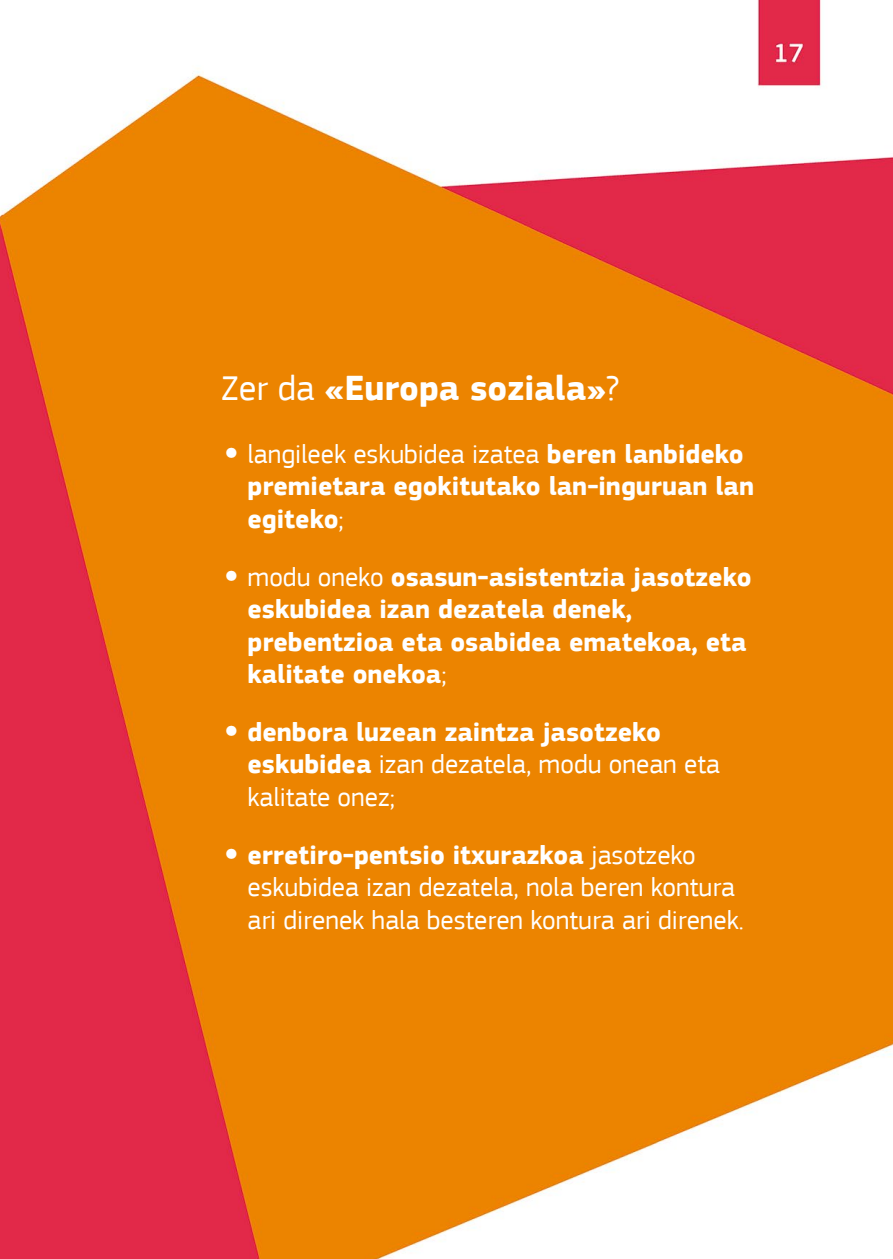
<style>
.page{position:relative;width:893px;height:1259px;background:#fff}
.page>*{position:absolute;margin:0;border:0;box-sizing:border-box;transform-origin:0 0}
.t1{font:700 36px "EC Square Sans Pro";color:#fff}
.t2{font:700 27px/32.4px "EC Square Sans Pro";color:#fff}
.t3{font:27px/32.4px "EC Square Sans Pro";color:#fff}
.s1{font-weight:400}
.s2{font-family:"Futura Std";font-weight:400}
.s3{font-family:"Futura Std"}
.s4{font-weight:700}
</style>
<div class="page">
<img style="left:0;top:0;width:893px;height:1259px">
<h1 class="t1" style="left:221px;top:366px;width:399px"><span class="s1">Zer da</span> «Europa soziala»<span class="s1">?</span></h1>
<p class="t2" style="left:247px;top:439px;width:508px;text-indent:-24px"><span class="s2">•</span> <span class="s1">langileek eskubidea izatea</span> beren lanbideko premietara egokitutako lan-inguruan lan egiteko<span class="s1">;</span></p>
<p class="t2" style="left:247px;top:561px;width:506px;text-indent:-24px"><span class="s2">•</span> <span class="s1">modu oneko</span> osasun-asistentzia jasotzeko eskubidea izan dezatela denek, prebentzioa eta osabidea ematekoa, eta kalitate onekoa<span class="s1">;</span></p>
<p class="t2" style="left:247px;top:717px;width:474px;text-indent:-24px"><span class="s2">•</span> denbora luzean zaintza jasotzeko eskubidea <span class="s1">izan dezatela, modu onean eta kalitate onez;</span></p>
<p class="t3" style="left:247px;top:839px;width:498px;text-indent:-24px"><span class="s3">•</span> <span class="s4">erretiro-pentsio itxurazkoa</span> jasotzeko eskubidea izan dezatela, nola beren kontura ari direnek hala besteren kontura ari direnek.</p>
</div>
